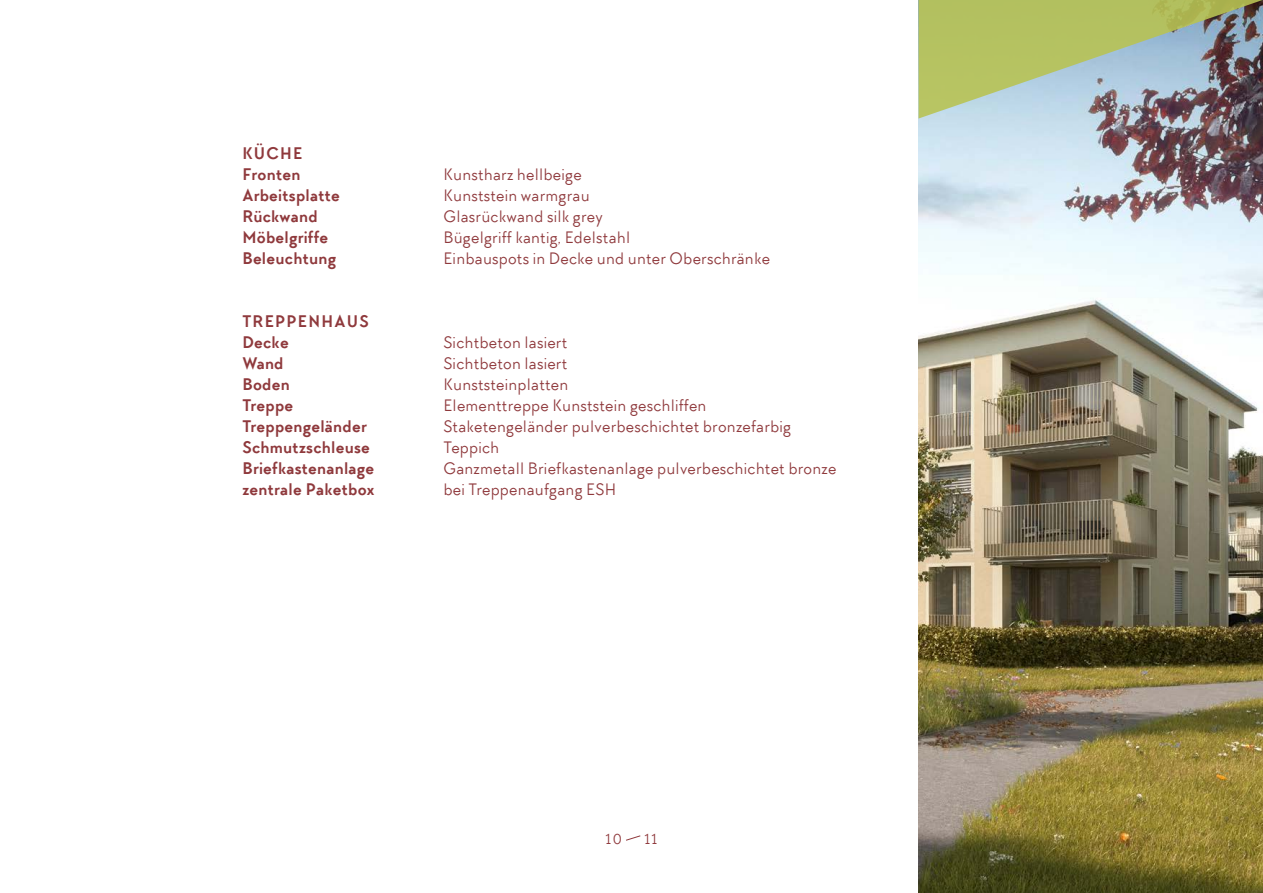
<style>
.page{position:relative;width:1263px;height:893px;background:#fff}
.page>*{position:absolute;margin:0;border:0;box-sizing:border-box;transform-origin:0 0}
.t1{font:17.25px "TT Chocolates";letter-spacing:.015em;color:#8f393c}
.t2{font:700 17.25px/21px "TT Chocolates";letter-spacing:.015em;color:#8f393c}
.t3{font:700 17.25px/21px "TT Chocolates";letter-spacing:.075em;color:#8f393c}
.t4{font:15px "TT Chocolates";color:#8f393c}
</style>
<div class="page">
<svg style="left:626px;top:835px;width:15px;height:6px"></svg>
<img style="left:918px;top:119px;width:345px;height:774px">
<svg style="left:918px;top:0;width:345px;height:119px;background:#a4b088"></svg>
<p class="t2" style="left:242px;top:143px;width:61px">KÜCHE<br>Fronten</p>
<p class="t1" style="left:443px;top:164px;width:140px">Kunstharz hellbeige</p>
<p class="t2" style="left:242px;top:185px;width:99px">Arbeitsplatte</p>
<p class="t1" style="left:443px;top:185px;width:148px">Kunststein warmgrau</p>
<p class="t2" style="left:242px;top:206px;width:77px">Rückwand</p>
<p class="t1" style="left:443px;top:206px;width:161px">Glasrückwand silk grey</p>
<p class="t2" style="left:242px;top:227px;width:87px">Möbelgriffe</p>
<p class="t1" style="left:443px;top:227px;width:188px">Bügelgriff kantig, Edelstahl</p>
<p class="t2" style="left:242px;top:248px;width:95px">Beleuchtung</p>
<p class="t1" style="left:443px;top:248px;width:328px">Einbauspots in Decke und unter Oberschränke</p>
<p class="t3" style="left:242px;top:311px;width:128px">TREPPENHAUS<br>Decke</p>
<p class="t1" style="left:443px;top:332px;width:125px">Sichtbeton lasiert</p>
<p class="t2" style="left:242px;top:353px;width:43px">Wand</p>
<p class="t1" style="left:443px;top:353px;width:125px">Sichtbeton lasiert</p>
<p class="t2" style="left:242px;top:374px;width:49px">Boden</p>
<p class="t1" style="left:443px;top:374px;width:126px">Kunststeinplatten</p>
<p class="t2" style="left:242px;top:395px;width:52px">Treppe</p>
<p class="t1" style="left:443px;top:395px;width:264px">Elementtreppe Kunststein geschliffen</p>
<p class="t2" style="left:242px;top:416px;width:126px">Treppengeländer</p>
<p class="t1" style="left:443px;top:416px;width:349px">Staketengeländer pulverbeschichtet bronzefarbig</p>
<p class="t2" style="left:242px;top:437px;width:129px">Schmutzschleuse</p>
<p class="t1" style="left:443px;top:437px;width:57px">Teppich</p>
<p class="t2" style="left:242px;top:458px;width:133px">Briefkastenanlage</p>
<p class="t1" style="left:443px;top:458px;width:394px">Ganzmetall Briefkastenanlage pulverbeschichtet bronze</p>
<p class="t2" style="left:242px;top:479px;width:134px">zentrale Paketbox</p>
<p class="t1" style="left:443px;top:479px;width:174px">bei Treppenaufgang ESH</p>
<p class="t4" style="left:605px;top:829px;width:18px">10</p>
<p class="t4" style="left:644px;top:829px;width:15px">11</p>
</div>
